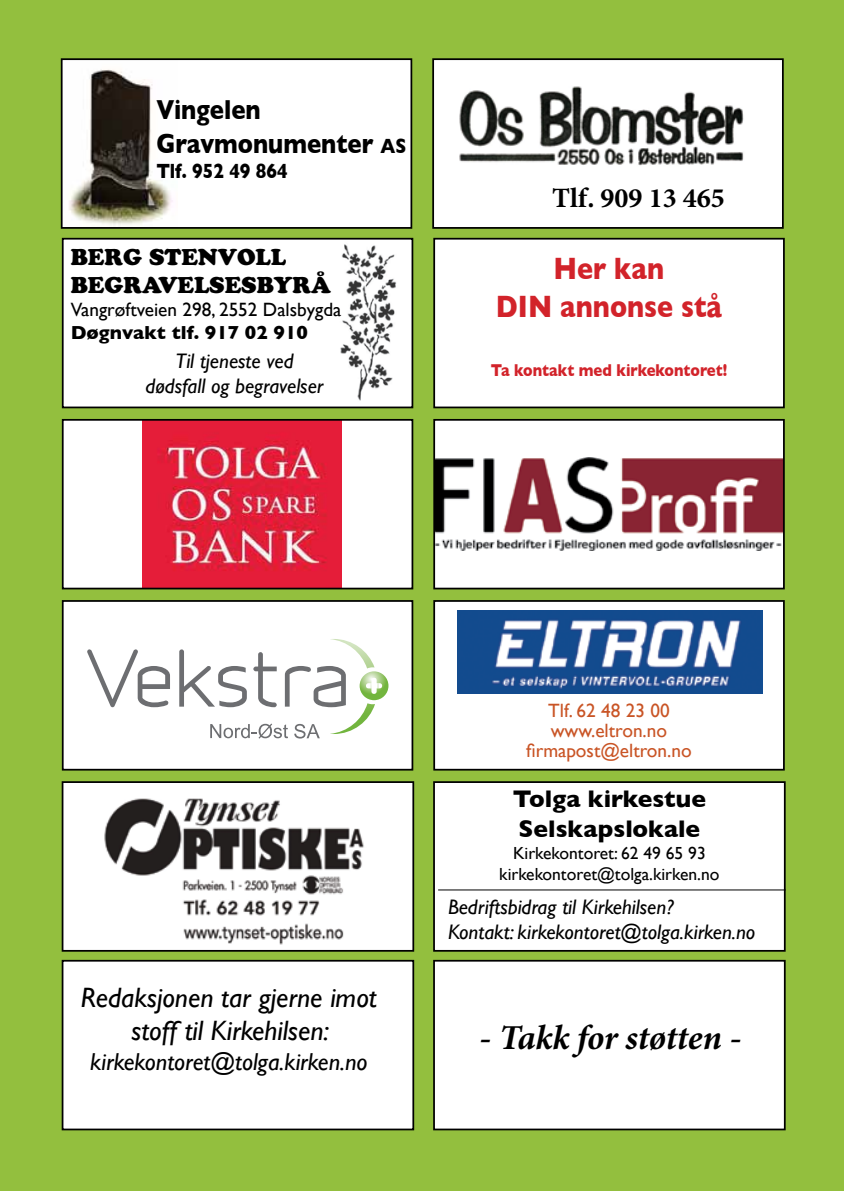
<style>
.page{position:relative;width:844px;height:1191px;background:#fff}
.page>*{position:absolute;margin:0;border:0;box-sizing:border-box;transform-origin:0 0}
.t1{font:italic 700 35px "Minion Pro";letter-spacing:-.005em;color:#000}
.t2{font:700 31.5px/37.8px "Gill Sans";color:#d2232a;text-align:center;scale:.85 1}
.t3{font:italic 28px/33.6px "Gill Sans";color:#000;text-align:center}
.t4{font:700 28px/33.6px "Gill Sans";color:#000;scale:.85 1}
.t5{font:700 28px "Minion Pro";color:#000}
.t6{font:italic 24.5px "Gill Sans";color:#000}
.t7{font:700 24.5px/29.4px "Gill Sans";color:#000}
.t8{font:22.75px/27.3px "Cooper Black Std";color:#000}
.t9{font:italic 21px/25.2px "Gill Sans";color:#000;text-align:center}
.t10{font:700 21px "Gill Sans";color:#000;scale:.85 1}
.t11{font:19.25px/20.1px "Gill Sans";color:#c95425;text-align:center}
.t12{font:19.25px "Gill Sans";color:#000}
.t13{font:700 19.25px "Gill Sans";color:#000}
.t14{font:17.5px/21px "Gill Sans";color:#000;text-align:center}
.t15{font:700 17.5px "Gill Sans";color:#d2232a;scale:.85 1}
.s1{font-size:21px}
</style>
<div class="page">
<hr style="left:843px;top:1123px;width:1px;height:68px;background:#93bf3e">
<hr style="left:843px;top:0;width:1px;height:100px;background:#93bf3e">
<div style="left:0;top:0;width:843px;height:1191px;background:#93bf3e"></div>
<div style="left:62px;top:59px;width:349px;height:169px;background:#fff"></div>
<img style="left:69px;top:69px;width:104px;height:157px">
<div style="left:61px;top:58px;width:351px;height:171px;border:2px solid #000"></div>
<div style="left:63px;top:239px;width:349px;height:168px;background:#fff"></div>
<img style="left:340px;top:244px;width:57px;height:157px">
<div style="left:62px;top:238px;width:351px;height:170px;border:2px solid #000"></div>
<div style="left:63px;top:420px;width:349px;height:168px;background:#fff"></div>
<img style="left:143px;top:422px;width:198px;height:164px">
<div style="left:62px;top:419px;width:351px;height:170px;border:2px solid #000"></div>
<div style="left:63px;top:601px;width:349px;height:168px;background:#fff"></div>
<svg style="left:359px;top:671px;width:29px;height:29px"></svg>
<svg style="left:87px;top:649px;width:83px;height:58px"></svg>
<svg style="left:179px;top:639px;width:203px;height:99px"></svg>
<div style="left:62px;top:600px;width:351px;height:170px;border:2px solid #000"></div>
<div style="left:63px;top:782px;width:350px;height:168px;background:#fff"></div>
<div style="left:62px;top:781px;width:352px;height:170px;border:2px solid #000"></div>
<div style="left:63px;top:960px;width:350px;height:169px;background:#fff"></div>
<div style="left:62px;top:960px;width:352px;height:170px;border:2px solid #000"></div>
<div style="left:433px;top:59px;width:349px;height:169px;background:#fff"></div>
<div style="left:432px;top:58px;width:351px;height:171px;border:2px solid #000"></div>
<div style="left:434px;top:239px;width:349px;height:168px;background:#fff"></div>
<div style="left:433px;top:238px;width:351px;height:170px;border:2px solid #000"></div>
<div style="left:434px;top:420px;width:349px;height:168px;background:#fff"></div>
<img style="left:436px;top:458px;width:345px;height:92px">
<div style="left:433px;top:419px;width:351px;height:170px;border:2px solid #000"></div>
<div style="left:434px;top:601px;width:349px;height:168px;background:#fff"></div>
<div style="left:433px;top:600px;width:351px;height:170px;border:2px solid #000"></div>
<div style="left:434px;top:782px;width:350px;height:168px;background:#fff"></div>
<div style="left:433px;top:781px;width:352px;height:170px;border:2px solid #000"></div>
<div style="left:434px;top:960px;width:350px;height:169px;background:#fff"></div>
<div style="left:433px;top:960px;width:352px;height:170px;border:2px solid #000"></div>
<img style="left:458px;top:610px;width:304px;height:83px">
<hr style="left:438px;top:889px;width:347px;height:1px;background:#000">
<img style="left:459px;top:86px;width:285px;height:80px">
<img style="left:104px;top:798px;width:260px;height:147px">
<h3 class="t4" style="left:156px;top:92px;width:295px">Vingelen<br>Gravmonumenter <span class="s1">AS</span></h3>
<p class="t10" style="left:156px;top:154px;width:156px">Tlf. 952 49 864</p>
<p class="t8" style="left:71px;top:244px;width:261px">BERG STENVOLL<br>BEGRAVELSESBYRÅ</p>
<p class="t12" style="left:71px;top:298px;width:272px">Vangrøftveien 298, 2552 Dalsbygda</p>
<p class="t13" style="left:71px;top:317px;width:238px">Døgnvakt tlf. 917 02 910</p>
<p class="t9" style="left:146px;top:348px;width:179px">Til tjeneste ved dødsfall og begravelser</p>
<h3 class="t5" style="left:552px;top:178px;width:174px">Tlf. 909 13 465</h3>
<h2 class="t2" style="left:496px;top:249px;width:267px">Her kan<br>DIN annonse stå</h2>
<p class="t15" style="left:490px;top:356px;width:280px">Ta kontakt med kirkekontoret!</p>
<h3 class="t3" style="left:81px;top:980px;width:297px">Redaksjonen tar gjerne imot stoff til Kirkehilsen:</h3>
<p class="t6" style="left:90px;top:1047px;width:279px">kirkekontoret@tolga.kirken.no</p>
<p class="t11" style="left:526px;top:700px;width:167px">Tlf. 62 48 23 00 www.eltron.no firmapost@eltron.no</p>
<p class="t7" style="left:512px;top:783px;width:194px">Tolga kirkestue<br>Selskapslokale</p>
<p class="t14" style="left:499px;top:843px;width:222px">Kirkekontoret: 62 49 65 93 kirkekontoret@tolga.kirken.no</p>
<p class="t9" style="left:448px;top:894px;width:309px;text-align:left">Bedriftsbidrag til Kirkehilsen?<br>Kontakt: kirkekontoret@tolga.kirken.no</p>
<h1 class="t1" style="left:479px;top:1012px;width:263px">- Takk for støtten -</h1>
</div>
